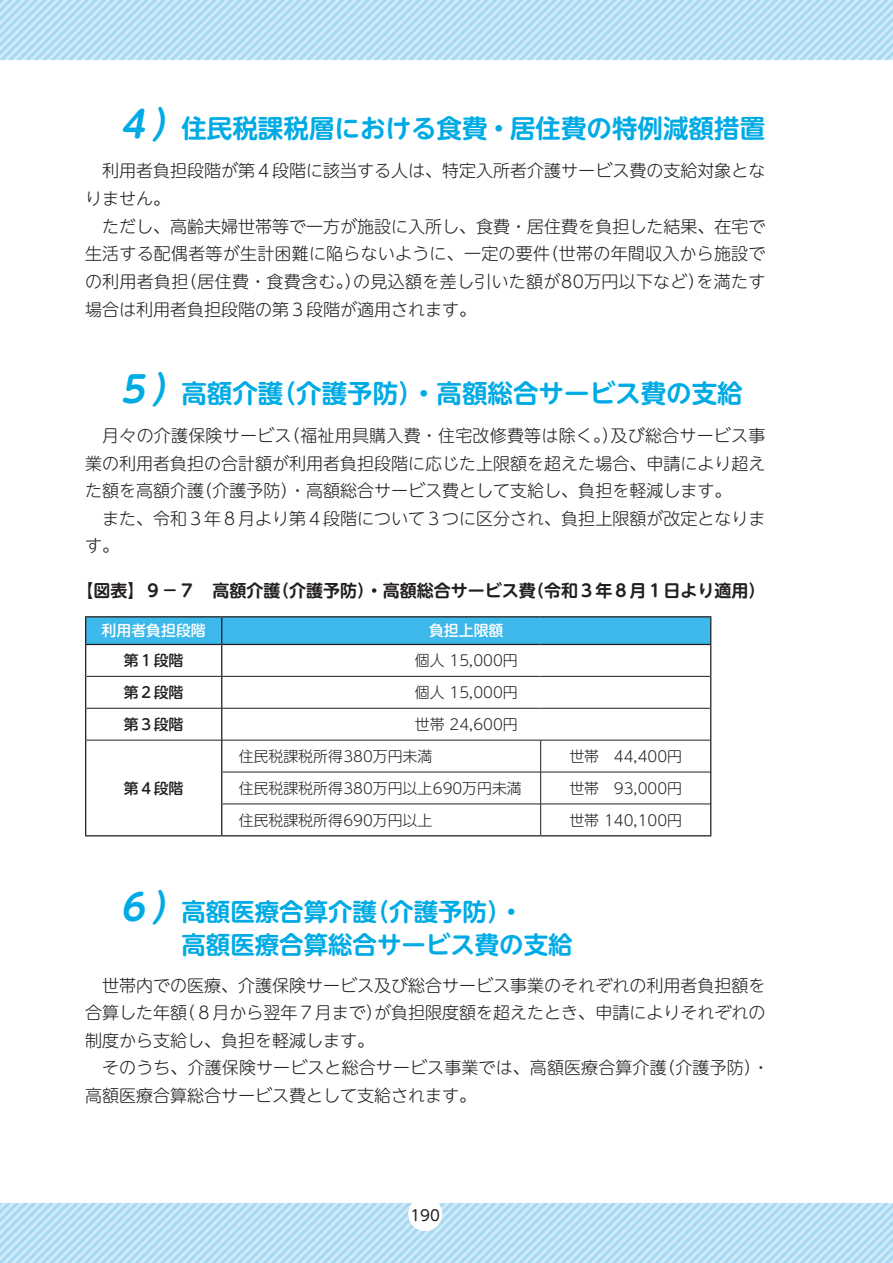
<style>
.page{position:relative;width:893px;height:1263px;background:#fff}
.page>*{position:absolute;margin:0;border:0;box-sizing:border-box;transform-origin:0 0}
.t1{font:700 25.5px "UD Shin M Go Pr 6 N De";color:#00abe5}
.t2{font:700 24.45px/32.2px "UD Shin M Go Pr 6 N De";color:#00abe5}
.t3{font:300 16.95px/27.6px "UD Shin M Go Pr 6 N";color:#231f20}
.t4{font:700 16.95px "UD Shin M Go Pr 6 N De";color:#231f20}
.t5{font:300 14.85px "UD Shin M Go Pr 6 N";color:#231f20}
.t6{font:500 14.85px "UD Shin M Go Pr 6 N";color:#231f20}
.t7{font:500 14.85px "UD Shin M Go Pr 6 N";color:#fff}
.t8{font:14.85px "UD Shin M Go Pr 6 N";color:#231f20}
.s1{font-style:italic;font-size:36.15px}
</style>
<div class="page">
<svg style="left:0;top:1203px;width:893px;height:60px;background:#bbe0f5"></svg>
<svg style="left:0;top:0;width:893px;height:60px;background:#bbe0f5"></svg>
<div style="left:408px;top:1197px;width:34px;height:34px;background:#fff;border-radius:50%"></div>
<hr style="left:85px;top:616px;width:137px;height:1px;background:#231f20">
<hr style="left:222px;top:616px;width:319px;height:1px;background:#231f20">
<hr style="left:541px;top:616px;width:170px;height:1px;background:#231f20">
<svg style="left:85px;top:617px;width:626px;height:27px;background:#3bb3e4"></svg>
<hr style="left:85px;top:645px;width:1px;height:31px;background:#231f20">
<hr style="left:221px;top:645px;width:1px;height:31px;background:#231f20">
<hr style="left:710px;top:645px;width:1px;height:31px;background:#231f20">
<hr style="left:85px;top:676px;width:1px;height:32px;background:#231f20">
<hr style="left:221px;top:676px;width:1px;height:32px;background:#231f20">
<hr style="left:710px;top:676px;width:1px;height:32px;background:#231f20">
<hr style="left:85px;top:708px;width:1px;height:32px;background:#231f20">
<hr style="left:221px;top:708px;width:1px;height:32px;background:#231f20">
<hr style="left:710px;top:708px;width:1px;height:32px;background:#231f20">
<hr style="left:85px;top:740px;width:1px;height:32px;background:#231f20">
<hr style="left:221px;top:740px;width:1px;height:32px;background:#231f20">
<hr style="left:710px;top:740px;width:1px;height:32px;background:#231f20">
<hr style="left:85px;top:772px;width:1px;height:32px;background:#231f20">
<hr style="left:221px;top:772px;width:1px;height:32px;background:#231f20">
<hr style="left:710px;top:772px;width:1px;height:32px;background:#231f20">
<hr style="left:85px;top:804px;width:1px;height:31px;background:#231f20">
<hr style="left:221px;top:804px;width:1px;height:31px;background:#231f20">
<hr style="left:710px;top:804px;width:1px;height:31px;background:#231f20">
<hr style="left:85px;top:835px;width:137px;height:1px;background:#231f20">
<hr style="left:222px;top:835px;width:319px;height:1px;background:#231f20">
<hr style="left:541px;top:835px;width:170px;height:1px;background:#231f20">
<hr style="left:86px;top:676px;width:136px;height:1px;background:#231f20">
<hr style="left:222px;top:676px;width:319px;height:1px;background:#231f20">
<hr style="left:541px;top:676px;width:169px;height:1px;background:#231f20">
<hr style="left:86px;top:708px;width:136px;height:1px;background:#231f20">
<hr style="left:222px;top:708px;width:319px;height:1px;background:#231f20">
<hr style="left:541px;top:708px;width:169px;height:1px;background:#231f20">
<hr style="left:222px;top:740px;width:319px;height:1px;background:#231f20">
<hr style="left:541px;top:740px;width:169px;height:1px;background:#231f20">
<hr style="left:85px;top:644px;width:137px;height:1px;background:#231f20">
<hr style="left:222px;top:644px;width:319px;height:1px;background:#231f20">
<hr style="left:541px;top:644px;width:170px;height:1px;background:#231f20">
<hr style="left:86px;top:740px;width:136px;height:1px;background:#231f20">
<hr style="left:222px;top:772px;width:319px;height:1px;background:#231f20">
<hr style="left:541px;top:772px;width:169px;height:1px;background:#231f20">
<hr style="left:222px;top:804px;width:319px;height:1px;background:#231f20">
<hr style="left:541px;top:804px;width:169px;height:1px;background:#231f20">
<hr style="left:540px;top:740px;width:1px;height:32px;background:#231f20">
<hr style="left:540px;top:772px;width:1px;height:32px;background:#231f20">
<hr style="left:540px;top:804px;width:1px;height:31px;background:#231f20">
<h1 class="t1" style="left:115px;top:107px;width:652px"><span class="s1">４）</span>住民税課税層における食費・居住費の特例減額措置</h1>
<p class="t3" style="left:85px;top:156px;width:682px">　利用者負担段階が第４段階に該当する人は、特定入所者介護サービス費の支給対象となりません。<br>　ただし、高齢夫婦世帯等で一方が施設に入所し、食費・居住費を負担した結果、在宅で生活する配偶者等が生計困難に陥らないように、一定の要件（世帯の年間収入から施設での利用者負担（居住費・食費含む。）の見込額を差し引いた額が80万円以下など）を満たす場合は利用者負担段階の第３段階が適用されます。</p>
<h1 class="t1" style="left:115px;top:371px;width:630px"><span class="s1">５）</span>高額介護（介護予防）・高額総合サービス費の支給</h1>
<p class="t3" style="left:85px;top:421px;width:682px">　月々の介護保険サービス（福祉用具購入費・住宅改修費等は除く。）及び総合サービス事業の利用者負担の合計額が利用者負担段階に応じた上限額を超えた場合、申請により超えた額を高額介護（介護予防）・高額総合サービス費として支給し、負担を軽減します。<br>　また、令和３年８月より第４段階について３つに区分され、負担上限額が改定となります。</p>
<p class="t4" style="left:77px;top:576px;width:690px">【図表】９－７　高額介護（介護予防）・高額総合サービス費（令和３年８月１日より適用）</p>
<p class="t7" style="left:102px;top:618px;width:106px">利用者負担段階</p>
<p class="t7" style="left:429px;top:618px;width:76px">負担上限額</p>
<p class="t6" style="left:124px;top:648px;width:61px">第１段階</p>
<p class="t5" style="left:415px;top:648px;width:104px">個人 15,000円</p>
<p class="t6" style="left:124px;top:680px;width:61px">第２段階</p>
<p class="t5" style="left:415px;top:680px;width:104px">個人 15,000円</p>
<p class="t6" style="left:124px;top:712px;width:61px">第３段階</p>
<p class="t5" style="left:415px;top:712px;width:104px">世帯 24,600円</p>
<p class="t6" style="left:124px;top:775px;width:61px">第４段階</p>
<p class="t5" style="left:239px;top:744px;width:195px">住民税課税所得380万円未満</p>
<p class="t5" style="left:569px;top:744px;width:114px">世帯 44,400円</p>
<p class="t5" style="left:239px;top:776px;width:285px">住民税課税所得380万円以上690万円未満</p>
<p class="t5" style="left:569px;top:776px;width:114px">世帯 93,000円</p>
<p class="t5" style="left:239px;top:808px;width:195px">住民税課税所得690万円以上</p>
<p class="t5" style="left:569px;top:808px;width:114px">世帯 140,100円</p>
<h2 class="t2" style="left:181px;top:894px;width:393px;text-indent:-67px"><span class="s1">６）</span>高額医療合算介護（介護予防）・<br>高額医療合算総合サービス費の支給</h2>
<p class="t3" style="left:85px;top:970px;width:686px">　世帯内での医療、介護保険サービス及び総合サービス事業のそれぞれの利用者負担額を合算した年額（８月から翌年７月まで）が負担限度額を超えたとき、申請によりそれぞれの制度から支給し、負担を軽減します。<br>　そのうち、介護保険サービスと総合サービス事業では、高額医療合算介護（介護予防）・高額医療合算総合サービス費として支給されます。</p>
<p class="t8" style="left:410px;top:1203px;width:31px">190</p>
</div>
